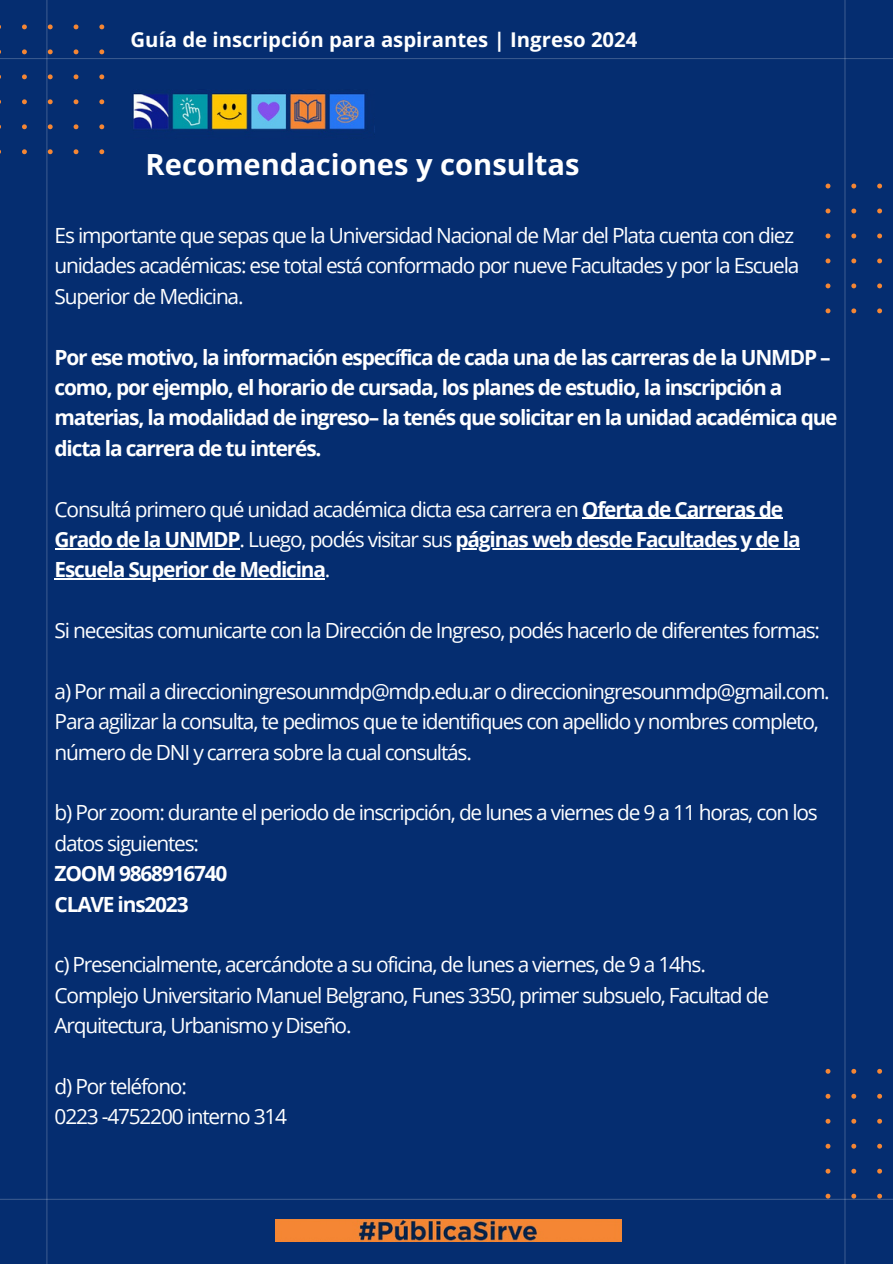
<style>
.page{position:relative;width:893px;height:1264px;background:#fff}
.page>*{position:absolute;margin:0;border:0;box-sizing:border-box;transform-origin:0 0}
.t1{font:700 29.1px "Open Sans";color:#fff}
.t2{font:20.85px/30.3px "Open Sans";letter-spacing:-.06em;color:#fff}
.t3{font:700 20.85px/30.3px "Open Sans";letter-spacing:-.06em;color:#fff}
.t4{font:700 20.4px "Open Sans";color:#fff}
.s1{font-weight:400}
</style>
<div class="page">
<div style="left:0;top:0;width:892px;height:1263px;background:#052d70"></div>
<hr style="left:0;top:58px;width:892px;height:1px;background:#fff">
<hr style="left:0;top:1198px;width:892px;height:1px;background:#fff">
<hr style="left:46px;top:0;width:1px;height:1263px;background:#fff">
<hr style="left:844px;top:0;width:1px;height:1263px;background:#fff">
<svg style="left:825px;top:1068px;width:58px;height:130px"></svg>
<svg style="left:0;top:24px;width:104px;height:130px"></svg>
<svg style="left:825px;top:184px;width:57px;height:129px"></svg>
<hr style="left:582px;top:517px;width:200px;height:1px;background:#fff">
<hr style="left:55px;top:548px;width:184px;height:1px;background:#fff">
<hr style="left:455px;top:548px;width:344px;height:1px;background:#fff">
<hr style="left:55px;top:578px;width:270px;height:1px;background:#fff">
<img style="left:276px;top:1219px;width:345px;height:22px">
<img style="left:133px;top:93px;width:242px;height:39px">
<p class="t4" style="left:130px;top:25px;width:508px">Guía de inscripción para aspirantes | Ingreso 2024</p>
<p class="t1" style="left:146px;top:144px;width:435px">Recomendaciones y consultas</p>
<p class="t2" style="left:55px;top:220px;width:746px">Es importante que sepas que la Universidad Nacional de Mar del Plata cuenta con diez unidades académicas: ese total está conformado por nueve Facultades y por la Escuela<br>Superior de Medicina.</p>
<p class="t3" style="left:55px;top:341px;width:784px">Por ese motivo, la información específica de cada una de las carreras de la UNMDP – como, por ejemplo, el horario de cursada, los planes de estudio, la inscripción a materias, la modalidad de ingreso– la tenés que solicitar en la unidad académica que dicta la carrera de tu interés.</p>
<p class="t3" style="left:55px;top:493px;width:747px"><span class="s1">Consultá primero qué unidad académica dicta esa carrera en</span> Oferta de Carreras de<br>Grado de la UNMDP<span class="s1">. Luego, podés visitar sus</span> páginas web desde Facultades y de la<br>Escuela Superior de Medicina<span class="s1">.</span></p>
<p class="t2" style="left:55px;top:615px;width:767px">Si necesitas comunicarte con la Dirección de Ingreso, podés hacerlo de diferentes formas:</p>
<p class="t2" style="left:55px;top:675px;width:776px">a) Por mail a direccioningresounmdp@mdp.edu.ar o direccioningresounmdp@gmail.com.<br>Para agilizar la consulta, te pedimos que te identifiques con apellido y nombres completo, número de DNI y carrera sobre la cual consultás.</p>
<p class="t2" style="left:55px;top:797px;width:764px">b) Por zoom: durante el periodo de inscripción, de lunes a viernes de 9 a 11 horas, con los datos siguientes:</p>
<p class="t3" style="left:55px;top:858px;width:174px">ZOOM 9868916740</p>
<p class="t3" style="left:55px;top:888px;width:135px">CLAVE ins2023</p>
<p class="t2" style="left:55px;top:949px;width:652px">c) Presencialmente, acercándote a su oficina, de lunes a viernes, de 9 a 14hs.</p>
<p class="t2" style="left:55px;top:979px;width:716px">Complejo Universitario Manuel Belgrano, Funes 3350, primer subsuelo, Facultad de<br>Arquitectura, Urbanismo y Diseño.</p>
<p class="t2" style="left:55px;top:1070px;width:134px">d) Por teléfono:</p>
<p class="t2" style="left:55px;top:1101px;width:234px">0223 -4752200 interno 314</p>
</div>
